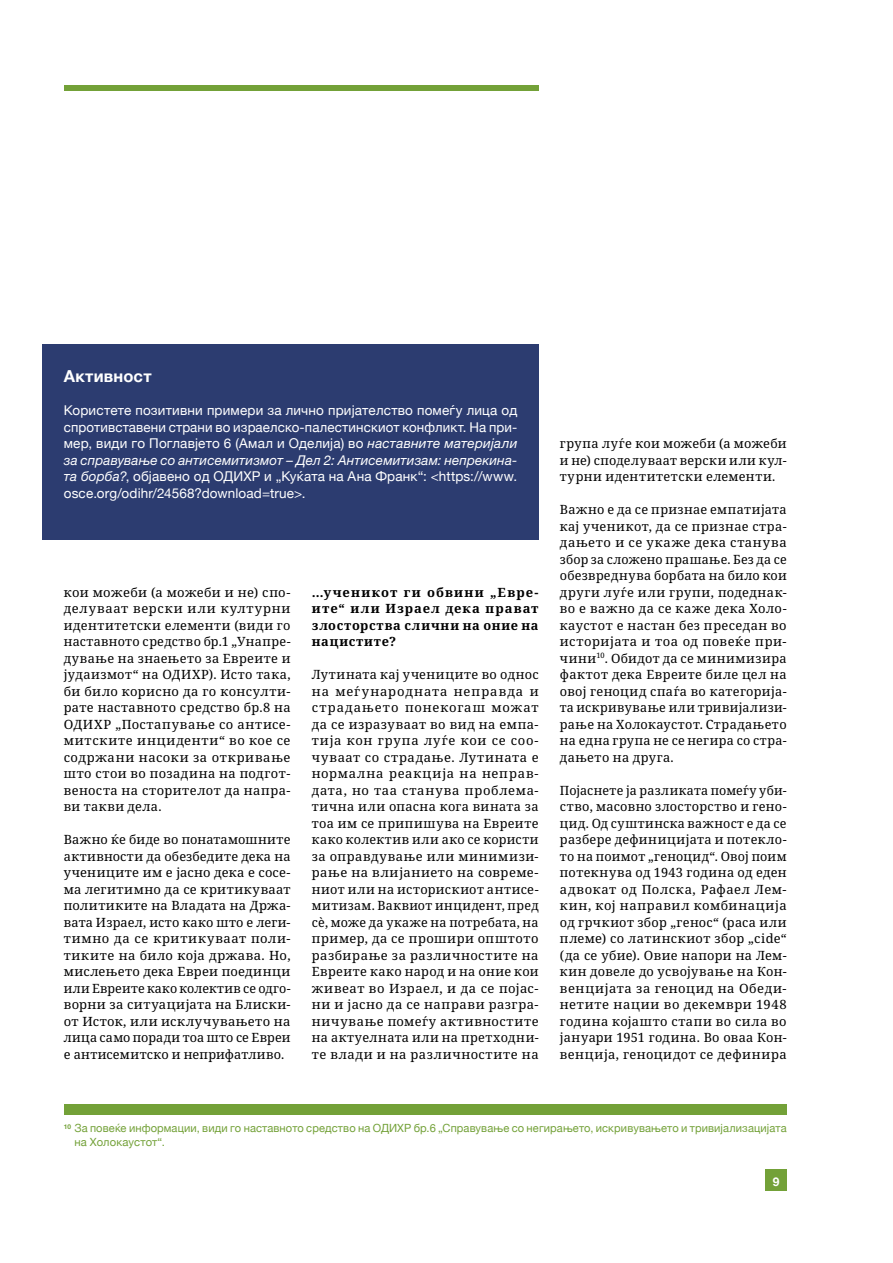
<style>
.page{position:relative;width:893px;height:1263px;background:#fff}
.page>*{position:absolute;margin:0;border:0;box-sizing:border-box;transform-origin:0 0}
.t1{font:700 16.5px "Helvetica Neue";letter-spacing:.01em;color:#fff}
.t2{font:13.5px/16.5px "Helvetica Neue";letter-spacing:.01em;color:#fff;text-align:justify}
.t3{font:12.75px/16.5px "Noto Serif";letter-spacing:.03em;color:#000;text-align:justify}
.t4{font:700 12.75px/16.5px "Noto Serif";letter-spacing:.065em;color:#000;text-align:justify}
.t5{font:700 12px "Helvetica Neue";color:#fff}
.t6{font:11.25px/13.5px "Helvetica Neue";letter-spacing:.01em;color:#73a138}
.s1{font-style:italic}
</style>
<div class="page">
<div style="left:64px;top:85px;width:475px;height:5px;background:#73a138"></div>
<div style="left:765px;top:1169px;width:22px;height:22px;background:#73a138"></div>
<div style="left:43px;top:344px;width:496px;height:196px;background:#2c3c70"></div>
<div style="left:64px;top:1104px;width:723px;height:11px;background:#73a138"></div>
<p class="t1" style="left:64px;top:363px;width:89px">Активност</p>
<p class="t2" style="left:64px;top:403px;width:455px">Користете позитивни примери за лично приjателство помеѓу лица од спротивставени страни во израелско-палестинскиот конфликт. На при&shy;мер, види го Поглавjето 6 (Амал и Оделиjа) во <span class="s1">наставните материjали за справување со антисемитизмот – Дел 2: Антисемитизам: непрекина&shy;та борба?</span>, обjавено од ОДИХР и „Куќата на Ана Франк“: &lt;https://www. osce.org/odihr/24568?download=true&gt;.</p>
<p class="t3" style="left:64px;top:584px;width:228px">кои можеби (а можеби и не) спо&shy;делуваат верски или културни идентитетски елементи (види го наставното средство бр.1 „Унапре&shy;дување на знаењето за Евреите и jудаизмот“ на ОДИХР). Исто така, би било корисно да го консулти&shy;рате наставното средство бр.8 на ОДИХР „Постапување со антисе&shy;митските инциденти“ во кое се содржани насоки за откривање што стои во позадина на подгот&shy;веноста на сторителот да напра&shy;ви такви дела.</p>
<p class="t3" style="left:64px;top:832px;width:228px">Важно ќе биде во понатамошните активности да обезбедите дека на учениците им е jасно дека е сосе&shy;ма легитимно да се критикуваат политиките на Владата на Држа&shy;вата Израел, исто како што е леги&shy;тимно да се критикуваат поли&shy;тиките на било коjа држава. Но, мислењето дека Евреи поединци или Евреите како колектив се одго&shy;ворни за ситуациjата на Блиски&shy;от Исток, или исклучувањето на лица само поради тоа што се Евреи е антисемитско и неприфатливо.</p>
<p class="t4" style="left:312px;top:584px;width:228px">…ученикот ги обвини „Евре&shy;ите“ или Израел дека прават злосторства слични на оние на нацистите?</p>
<p class="t3" style="left:312px;top:667px;width:228px">Лутината каj учениците во однос на меѓународната неправда и страдањето понекогаш можат да се изразуваат во вид на емпа&shy;тиjа кон група луѓе кои се соо&shy;чуваат со страдање. Лутината е нормална реакциjа на неправ&shy;дата, но таа станува проблема&shy;тична или опасна кога вината за тоа им се припишува на Евреите како колектив или ако се користи за оправдување или минимизи&shy;рање на влиjанието на совреме&shy;ниот или на историскиот антисе&shy;митизам. Ваквиот инцидент, пред сè, може да укаже на потребата, на пример, да се прошири општото разбирање за различностите на Евреите како народ и на оние кои живеат во Израел, и да се поjас&shy;ни и jасно да се направи разгра&shy;ничување помеѓу активностите на актуелната или на претходни&shy;те влади и на различностите на</p>
<p class="t3" style="left:560px;top:436px;width:228px">група луѓе кои можеби (а можеби и не) споделуваат верски или кул&shy;турни идентитетски елементи.</p>
<p class="t3" style="left:560px;top:502px;width:228px">Важно е да се признае емпатиjата каj ученикот, да се признае стра&shy;дањето и се укаже дека станува збор за сложено прашање. Без да се обезвреднува борбата на било кои други луѓе или групи, подеднак&shy;во е важно да се каже дека Холо&shy;каустот е настан без преседан во историjата и тоа од повеќе при&shy;чини<sup>10</sup>. Обидот да се минимизира фактот дека Евреите биле цел на овоj геноцид спаѓа во категориjа&shy;та искривување или тривиjализи&shy;рање на Холокаустот. Страдањето на една група не се негира со стра&shy;дањето на друга.</p>
<p class="t3" style="left:560px;top:782px;width:228px">Поjаснете jа разликата помеѓу уби&shy;ство, масовно злосторство и гено&shy;цид. Од суштинска важност е да се разбере дефинициjата и потекло&shy;то на поимот „геноцид“. Овоj поим потекнува од 1943 година од еден адвокат од Полска, Рафаел Лем&shy;кин, коj направил комбинациjа од грчкиот збор „генос“ (раса или племе) со латинскиот збор „cide“ (да се убие). Овие напори на Лем&shy;кин довеле до усвоjување на Кон&shy;венциjата за геноцид на Обеди&shy;нетите нации во декември 1948 година коjашто стапи во сила во jануари 1951 година. Во оваа Кон&shy;венциjа, геноцидот се дефинира</p>
<p class="t6" style="left:74px;top:1122px;width:714px;text-indent:-11px"><sup>10</sup> За повеќе информации, види го наставното средство на ОДИХР бр.6 „Справување со негирањето, искривувањето и тривијализацијата на Холокаустот“.</p>
<p class="t5" style="left:773px;top:1172px;width:8px">9</p>
</div>
